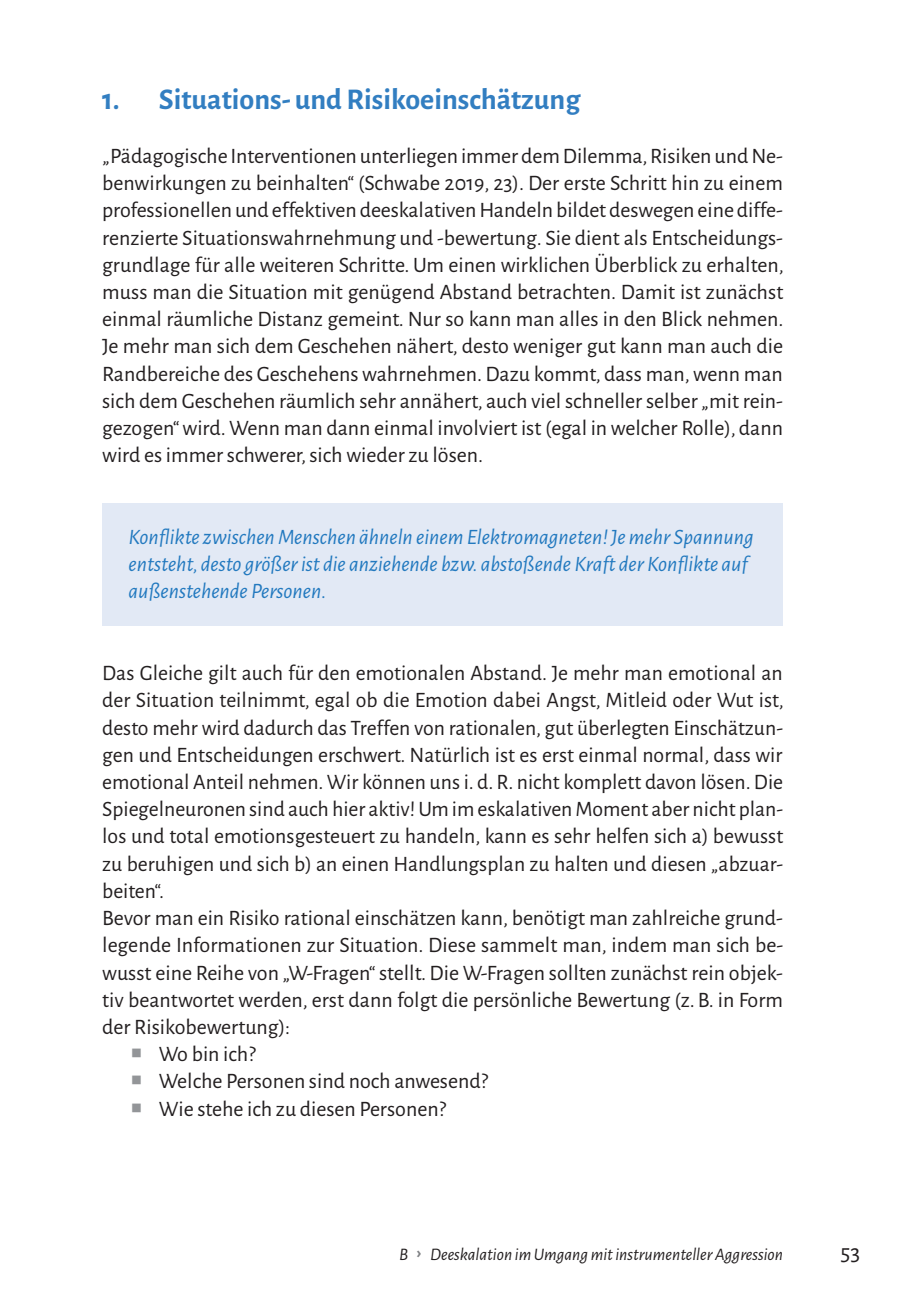
<style>
.page{position:relative;width:909px;height:1305px;background:#fff}
.page>*{position:absolute;margin:0;border:0;box-sizing:border-box;transform-origin:0 0}
.t1{font:700 30px "Alegreya Sans";color:#327ec1}
.t2{font:23.6px "Alegreya Sans";color:#231f20}
.t3{font:22px/27.2px "Alegreya Sans";color:#231f20;text-align:justify}
.t4{font:italic 22px/27.2px "Alegreya Sans";color:#2279bf}
.t5{font:italic 17.6px "Alegreya Sans";color:#231f20}
.s1{font-weight:800;font-style:normal;color:#808285}
</style>
<div class="page">
<hr style="left:0;top:0;width:1px;height:1304px;background:#ebeff8">
<div style="left:102px;top:503px;width:680px;height:122px;background:#e2e9f5"></div>
<h1 class="t1" style="left:102px;top:77px;width:479px">1. Situations- und Risikoeinschätzung</h1>
<p class="t3" style="left:102px;top:141px;width:683px">„Pädagogische Interventionen unterliegen immer dem Dilemma, Risiken und Ne&shy;benwirkungen zu beinhalten“ (Schwabe 2019, 23). Der erste Schritt hin zu einem professionellen und effektiven deeskalativen Handeln bildet deswegen eine diffe&shy;renzierte Situationswahrnehmung und -bewertung. Sie dient als Entscheidungs&shy;grundlage für alle weiteren Schritte. Um einen wirklichen Überblick zu erhalten, muss man die Situation mit genügend Abstand betrachten. Damit ist zunächst einmal räumliche Distanz gemeint. Nur so kann man alles in den Blick nehmen.<br>Je mehr man sich dem Geschehen nähert, desto weniger gut kann man auch die Randbereiche des Geschehens wahrnehmen. Dazu kommt, dass man, wenn man sich dem Geschehen räumlich sehr annähert, auch viel schneller selber „mit rein&shy;gezogen“ wird. Wenn man dann einmal involviert ist (egal in welcher Rolle), dann wird es immer schwerer, sich wieder zu lösen.</p>
<p class="t4" style="left:128px;top:522px;width:626px">Konflikte zwischen Menschen ähneln einem Elektromagneten! Je mehr Spannung entsteht, desto größer ist die anziehende bzw. abstoßende Kraft der Konflikte auf außenstehende Personen.</p>
<p class="t3" style="left:102px;top:658px;width:682px">Das Gleiche gilt auch für den emotionalen Abstand. Je mehr man emotional an</p>
<p class="t3" style="left:102px;top:685px;width:682px">der Situation teilnimmt, egal ob die Emotion dabei Angst, Mitleid oder Wut ist,</p>
<p class="t3" style="left:102px;top:712px;width:682px">desto mehr wird dadurch das Treffen von rationalen, gut überlegten Einschätzun-</p>
<p class="t3" style="left:102px;top:740px;width:681px">gen und Entscheidungen erschwert. Natürlich ist es erst einmal normal, dass wir</p>
<p class="t3" style="left:102px;top:767px;width:682px">emotional Anteil nehmen. Wir können uns i. d. R. nicht komplett davon lösen. Die</p>
<p class="t3" style="left:102px;top:794px;width:682px">Spiegelneuronen sind auch hier aktiv! Um im eskalativen Moment aber nicht plan-</p>
<p class="t3" style="left:102px;top:821px;width:682px">los und total emotionsgesteuert zu handeln, kann es sehr helfen sich a) bewusst</p>
<p class="t3" style="left:102px;top:848px;width:682px">zu beruhigen und sich b) an einen Handlungsplan zu halten und diesen „abzuar-</p>
<p class="t3" style="left:102px;top:876px;width:64px">beiten“.</p>
<p class="t3" style="left:102px;top:903px;width:682px">Bevor man ein Risiko rational einschätzen kann, benötigt man zahlreiche grund-</p>
<p class="t3" style="left:102px;top:930px;width:682px">legende Informationen zur Situation. Diese sammelt man, indem man sich be-</p>
<p class="t3" style="left:102px;top:957px;width:682px">wusst eine Reihe von „W-Fragen“ stellt. Die W-Fragen sollten zunächst rein objek-</p>
<p class="t3" style="left:102px;top:984px;width:682px">tiv beantwortet werden, erst dann folgt die persönliche Bewertung (z. B. in Form</p>
<p class="t3" style="left:102px;top:1012px;width:189px">der Risikobewertung):</p>
<p class="t3" style="left:159px;top:1039px;width:98px">Wo bin ich?</p>
<p class="t3" style="left:159px;top:1066px;width:330px">Welche Personen sind noch anwesend?</p>
<p class="t3" style="left:159px;top:1093px;width:288px">Wie stehe ich zu diesen Personen?</p>
<p class="t5" style="left:399px;top:1241px;width:385px">B <span class="s1">›</span> Deeskalation im Umgang mit instrumenteller Aggression</p>
<p class="t2" style="left:840px;top:1235px;width:21px">53</p>
</div>
